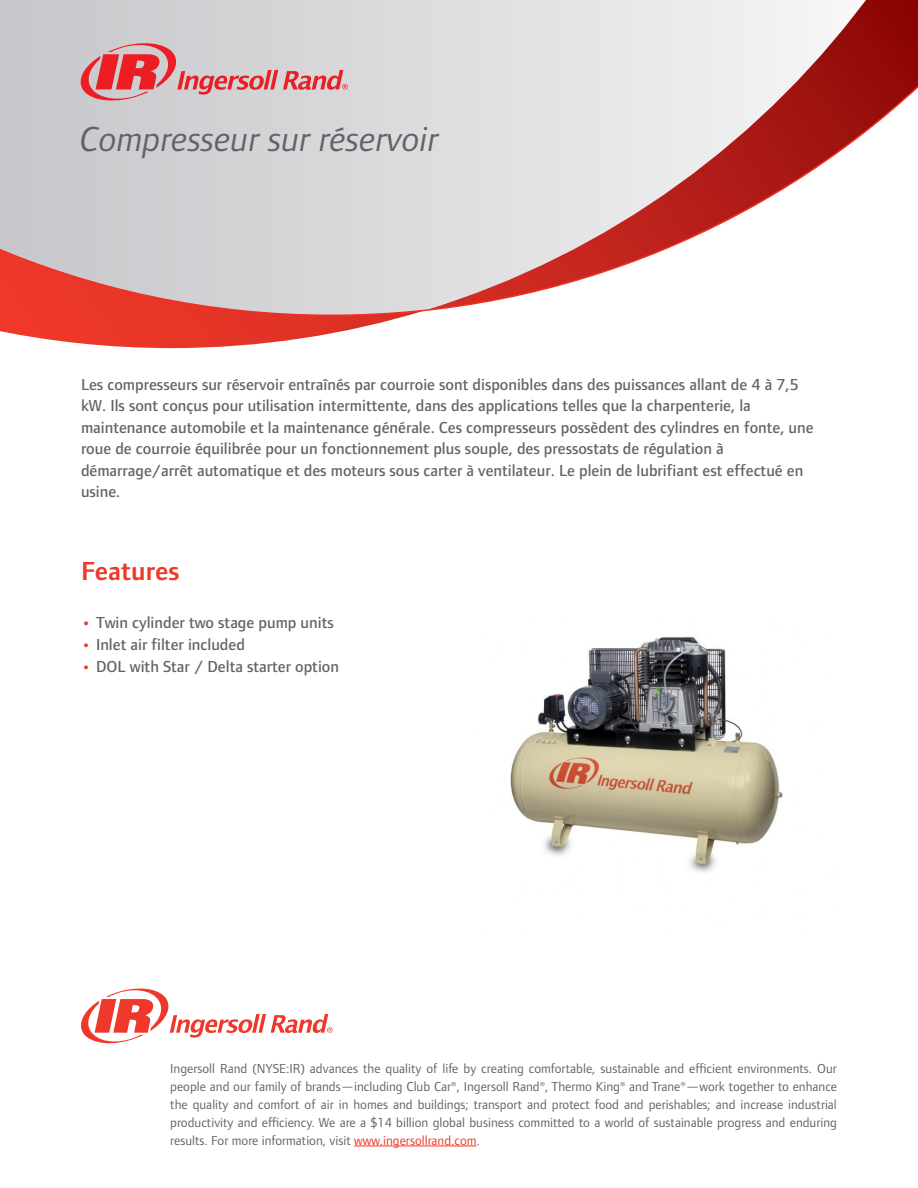
<style>
.page{position:relative;width:918px;height:1188px;background:#fff}
.page>*{position:absolute;margin:0;border:0;box-sizing:border-box;transform-origin:0 0}
.t1{font:italic 36px "Foundry Form Sans";color:#626366}
.t2{font:600 27px "Foundry Form Sans";color:#ee3828}
.t3{font:500 16.5px/21.5px "Foundry Form Sans";color:#626366}
.t4{font:13.5px/18px "Foundry Form Sans";color:#636466;text-align:justify}
.s1{font-weight:700;color:#ee3828}
.s2{color:#ef3829}
</style>
<div class="page">
<svg style="left:0;top:0;width:918px;height:348px"></svg>
<svg style="left:0;top:71px;width:918px;height:245px"></svg>
<svg style="left:81px;top:43px;width:267px;height:58px;background:#d8a4a8"></svg>
<img style="left:510px;top:636px;width:273px;height:237px">
<hr style="left:354px;top:1146px;width:123px;height:1px;background:#ef3829">
<svg style="left:81px;top:988px;width:252px;height:56px"></svg>
<h1 class="t1" style="left:80px;top:119px;width:360px">Compresseur sur réservoir</h1>
<p class="t3" style="left:81px;top:374px;width:734px">Les compresseurs sur réservoir entraînés par courroie sont disponibles dans des puissances allant de 4 à 7,5 kW. Ils sont conçus pour utilisation intermittente, dans des applications telles que la charpenterie, la maintenance automobile et la maintenance générale. Ces compresseurs possèdent des cylindres en fonte, une roue de courroie équilibrée pour un fonctionnement plus souple, des pressostats de régulation à démarrage/arrêt automatique et des moteurs sous carter à ventilateur. Le plein de lubrifiant est effectué en usine.</p>
<h2 class="t2" style="left:81px;top:556px;width:100px">Features</h2>
<p class="t3" style="left:81px;top:613px;width:254px"><span class="s1">•</span> Twin cylinder two stage pump units</p>
<p class="t3" style="left:81px;top:634px;width:165px"><span class="s1">•</span> Inlet air filter included</p>
<p class="t3" style="left:81px;top:656px;width:260px"><span class="s1">•</span> DOL with Star / Delta starter option</p>
<p class="t4" style="left:170px;top:1059px;width:668px">Ingersoll Rand (NYSE:IR) advances the quality of life by creating comfortable, sustainable and efficient environments. Our people and our family of brands—including Club Car®, Ingersoll Rand®, Thermo King® and Trane®—work together to enhance the quality and comfort of air in homes and buildings; transport and protect food and perishables; and increase industrial productivity and efficiency. We are a $14 billion global business committed to a world of sustainable progress and enduring results. For more information, visit <span class="s2">www.ingersollrand.com</span>.</p>
</div>
